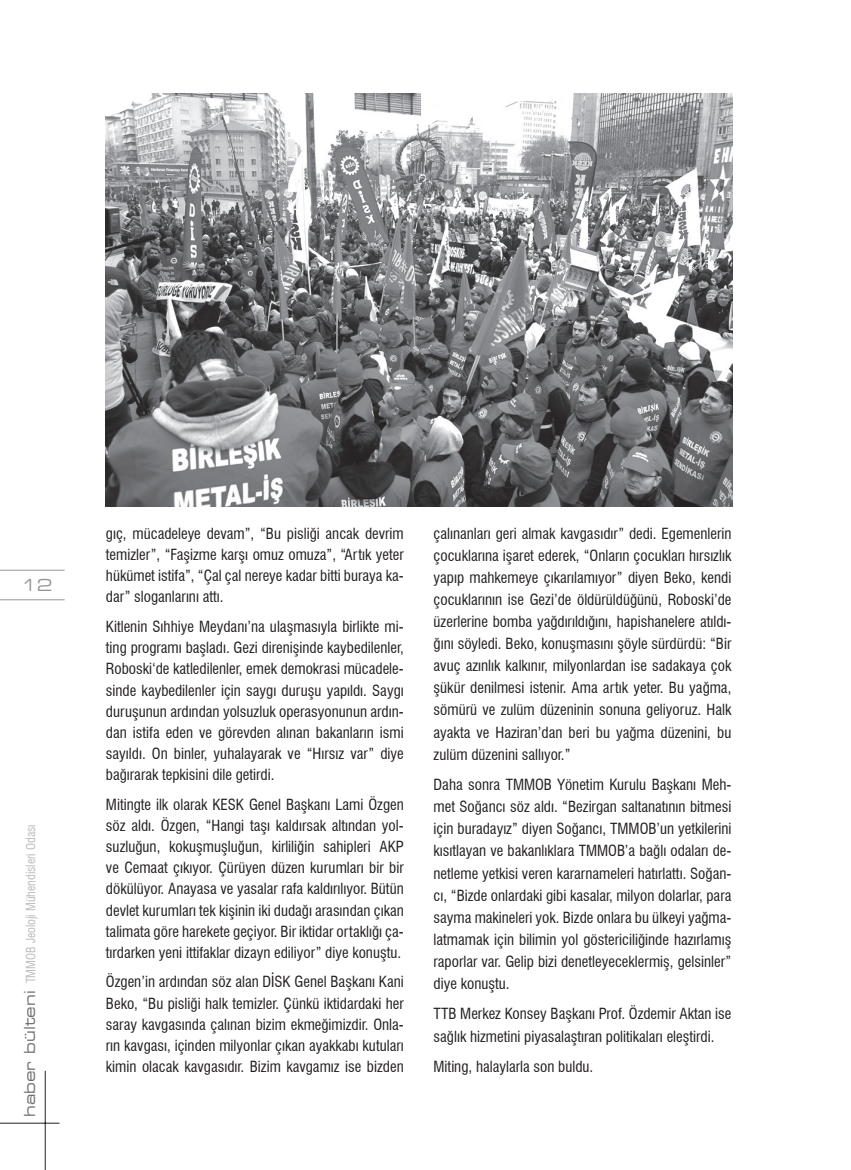
<style>
.page{position:relative;width:851px;height:1170px;background:#fff}
.page>*{position:absolute;margin:0;border:0;box-sizing:border-box;transform-origin:0 0}
.t1{font:expanded 16.5px "Square 721 BT";color:#939598}
.t2{font:condensed 15px/21.1px "Swiss 721 BT";color:#231f20;text-align:justify}
.t3{font:12px "Swiss 721 Condensed BT";color:#bcbdc0}
.s1{font-family:"Square 721 BT";font-stretch:expanded;font-size:15px;color:#6c6d70}
</style>
<div class="page">
<hr style="left:0;top:569px;width:65px;height:1px;background:#939598">
<hr style="left:0;top:599px;width:65px;height:1px;background:#939598">
<hr style="left:0;top:1122px;width:60px;height:1px;background:#231f20">
<hr style="left:45px;top:1070px;width:1px;height:99px;background:#231f20">
<img style="left:106px;top:94px;width:626px;height:412px">
<p class="t1" style="left:21px;top:575px;width:33px">12</p>
<p class="t3" style="left:24px;top:1116px;width:294px;rotate:-90deg"><span class="s1">haber bülteni</span> TMMOB Jeoloji Mühendisleri Odasý</p>
<p class="t2" style="left:106px;top:523px;width:299px">gıç, mücadeleye devam”, “Bu pisliği ancak devrim temizler”, “Faşizme karşı omuz omuza”, “Artık yeter hükümet istifa”, “Çal çal nereye kadar bitti buraya ka&shy;dar” sloganlarını attı.</p>
<p class="t2" style="left:106px;top:616px;width:299px">Kitlenin Sıhhiye Meydanı’na ulaşmasıyla birlikte mi&shy;ting programı başladı. Gezi direnişinde kaybedilenler, Roboski‘de katledilenler, emek demokrasi mücadele&shy;sinde kaybedilenler için saygı duruşu yapıldı. Saygı duruşunun ardından yolsuzluk operasyonunun ardın&shy;dan istifa eden ve görevden alınan bakanların ismi sayıldı. On binler, yuhalayarak ve “Hırsız var” diye bağırarak tepkisini dile getirdi.</p>
<p class="t2" style="left:106px;top:793px;width:299px">Mitingte ilk olarak KESK Genel Başkanı Lami Özgen söz aldı. Özgen, “Hangi taşı kaldırsak altından yol&shy;suzluğun, kokuşmuşluğun, kirliliğin sahipleri AKP ve Cemaat çıkıyor. Çürüyen düzen kurumları bir bir dökülüyor. Anayasa ve yasalar rafa kaldırılıyor. Bütün devlet kurumları tek kişinin iki dudağı arasından çıkan talimata göre harekete geçiyor. Bir iktidar ortaklığı ça&shy;tırdarken yeni ittifaklar dizayn ediliyor” diye konuştu.</p>
<p class="t2" style="left:106px;top:971px;width:299px">Özgen’in ardından söz alan DİSK Genel Başkanı Kani Beko, “Bu pisliği halk temizler. Çünkü iktidardaki her saray kavgasında çalınan bizim ekmeğimizdir. Onla&shy;rın kavgası, içinden milyonlar çıkan ayakkabı kutuları kimin olacak kavgasıdır. Bizim kavgamız ise bizden</p>
<p class="t2" style="left:433px;top:522px;width:299px;line-height:22px">çalınanları geri almak kavgasıdır” dedi. Egemenlerin çocuklarına işaret ederek, “Onların çocukları hırsızlık yapıp mahkemeye çıkarılamıyor” diyen Beko, kendi çocuklarının ise Gezi’de öldürüldüğünü, Roboski’de üzerlerine bomba yağdırıldığını, hapishanelere atıldı&shy;ğını söyledi. Beko, konuşmasını şöyle sürdürdü: “Bir avuç azınlık kalkınır, milyonlardan ise sadakaya çok şükür denilmesi istenir. Ama artık yeter. Bu yağma, sömürü ve zulüm düzeninin sonuna geliyoruz. Halk ayakta ve Haziran’dan beri bu yağma düzenini, bu zulüm düzenini sallıyor.”</p>
<p class="t2" style="left:433px;top:773px;width:299px;line-height:22px">Daha sonra TMMOB Yönetim Kurulu Başkanı Meh&shy;met Soğancı söz aldı. “Bezirgan saltanatının bitmesi için buradayız” diyen Soğancı, TMMOB’un yetkilerini kısıtlayan ve bakanlıklara TMMOB’a bağlı odaları de&shy;netleme yetkisi veren kararnameleri hatırlattı. Soğan&shy;cı, “Bizde onlardaki gibi kasalar, milyon dolarlar, para sayma makineleri yok. Bizde onlara bu ülkeyi yağma&shy;latmamak için bilimin yol göstericiliğinde hazırlamış raporlar var. Gelip bizi denetleyeceklermiş, gelsinler” diye konuştu.</p>
<p class="t2" style="left:433px;top:1002px;width:299px;line-height:22px">TTB Merkez Konsey Başkanı Prof. Özdemir Aktan ise sağlık hizmetini piyasalaştıran politikaları eleştirdi.</p>
<p class="t2" style="left:433px;top:1055px;width:161px">Miting, halaylarla son buldu.</p>
</div>
